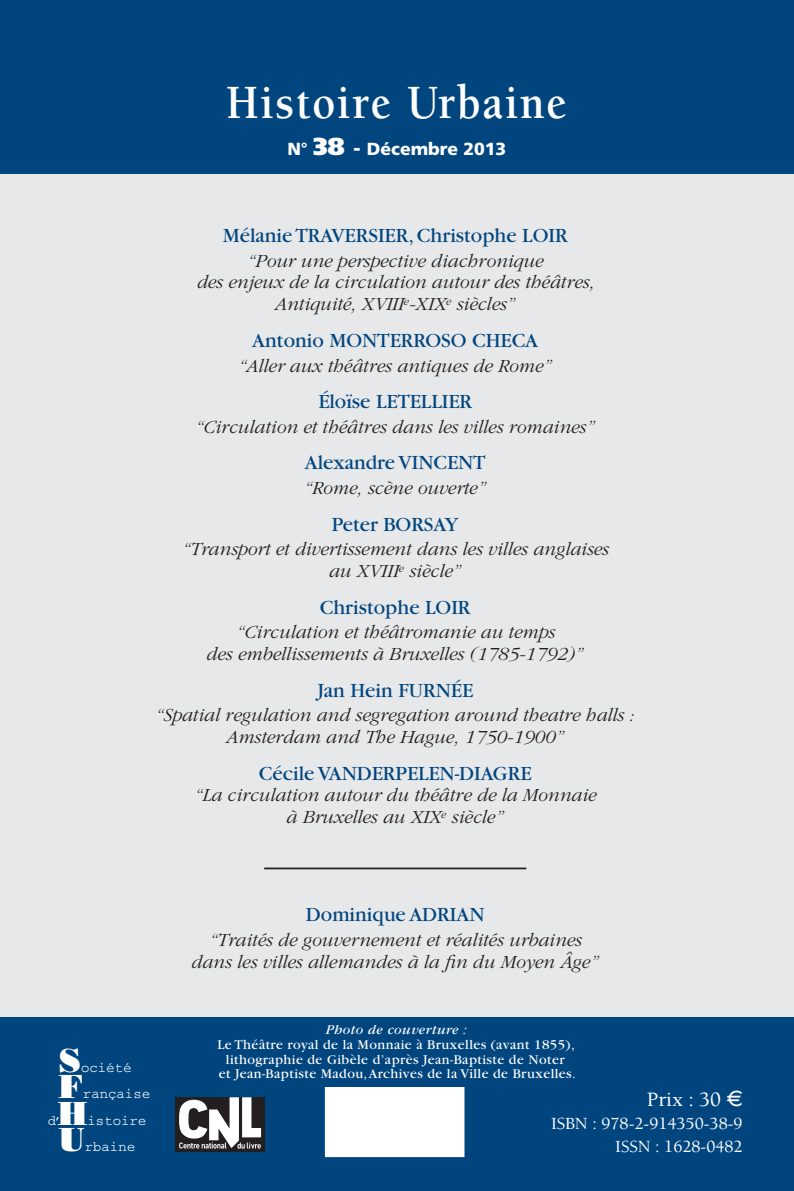
<style>
.page{position:relative;width:794px;height:1191px;background:#fff}
.page>*{position:absolute;margin:0;border:0;box-sizing:border-box;transform-origin:0 0}
.t1{font:700 49px "Berkeley";letter-spacing:.04em;color:#fff;scale:.9 1}
.t2{font:33.25px "Bodoni Poster";color:#fff}
.t3{font:21px "Garamond";color:#01457f}
.t4{font:500 21px "Berkeley";color:#fff}
.t5{font:italic 300 19.25px/21.9px "Garamond";color:#231f20;text-align:center}
.t6{font:500 17.5px/22.8px "Berkeley";color:#fff;text-align:right}
.t7{font:900 17.5px "Frutiger";color:#fff}
.t8{font:14px/14.9px "Garamond";letter-spacing:.03em;color:#fff;text-align:center}
.t9{font:14px "Courier";color:#fff}
.t10{font:italic 14px "Garamond";letter-spacing:.035em;color:#fff}
.s1{font-size:24.5px}
.s2{font-size:21px}
.s3{font-family:"Euro Quartet";font-weight:400}
</style>
<div class="page">
<div style="left:0;top:174px;width:794px;height:1017px;background:#e7e8e9"></div>
<div style="left:0;top:1017px;width:794px;height:174px;background:#01457f"></div>
<div style="left:0;top:0;width:794px;height:174px;background:#01457f"></div>
<hr style="left:264px;top:867px;width:262px;height:2px;background:#231f20">
<div style="left:325px;top:1087px;width:139px;height:69px;background:#fff"></div>
<div style="left:176px;top:1097px;width:89px;height:54px;background:#231f20"></div>
<svg style="left:179px;top:1097px;width:82px;height:51px"></svg>
<h1 class="t1" style="left:227px;top:84px;width:379px">Histoire Urbaine</h1>
<p class="t7" style="left:287px;top:142px;width:220px">N° <span class="s1">38</span> <span class="s2">-</span> Décembre 2013</p>
<p class="t3" style="left:223px;top:228px;width:346px">MélanieTRAVERSIER,Christophe LOIR</p>
<p class="t5" style="left:196px;top:249px;width:399px">“Pour une perspective diachronique<br>des enjeux de la circulation autour des théâtres,<br>Antiquité, XVIII<sup>e</sup>-XIX<sup>e</sup> siècles”</p>
<p class="t3" style="left:252px;top:333px;width:287px">Antonio MONTERROSO CHECA</p>
<p class="t5" style="left:237px;top:354px;width:315px">“Aller aux théâtres antiques de Rome”</p>
<p class="t3" style="left:318px;top:394px;width:155px">Éloïse LETELLIER</p>
<p class="t5" style="left:194px;top:415px;width:400px">“Circulation et théâtres dans les villes romaines”</p>
<p class="t3" style="left:305px;top:455px;width:182px">Alexandre VINCENT</p>
<p class="t5" style="left:303px;top:476px;width:183px">“Rome, scène ouverte”</p>
<p class="t3" style="left:332px;top:517px;width:128px">Peter BORSAY</p>
<p class="t5" style="left:182px;top:537px;width:428px">“Transport et divertissement dans les villes anglaises au XVIII<sup>e</sup> siècle”</p>
<p class="t3" style="left:320px;top:599px;width:152px">Christophe LOIR</p>
<p class="t5" style="left:206px;top:620px;width:378px">“Circulation et théâtromanie au temps<br>des embellissements à Bruxelles (1785-1792)”</p>
<p class="t3" style="left:317px;top:682px;width:157px">Jan Hein FURNÉE</p>
<p class="t5" style="left:154px;top:703px;width:481px">“Spatial regulation and segregation around theatre halls :<br>Amsterdam and The Hague, 1750-1900”</p>
<p class="t3" style="left:259px;top:765px;width:274px">Cécile VANDERPELEN-DIAGRE</p>
<p class="t5" style="left:194px;top:784px;width:403px">“La circulation autour du théâtre de la Monnaie à Bruxelles au XIX<sup>e</sup> siècle”</p>
<h2 class="t2" style="left:59px;top:1041px;width:24px">S</h2>
<p class="t9" style="left:81px;top:1063px;width:52px">ociété</p>
<h2 class="t2" style="left:59px;top:1067px;width:26px">F</h2>
<p class="t9" style="left:83px;top:1089px;width:69px">rançaise</p>
<h2 class="t2" style="left:58px;top:1094px;width:31px">H</h2>
<p class="t9" style="left:87px;top:1116px;width:60px">istoire</p>
<p class="t9" style="left:48px;top:1116px;width:16px">d’</p>
<h2 class="t2" style="left:59px;top:1120px;width:27px">U</h2>
<p class="t9" style="left:85px;top:1142px;width:52px">rbaine</p>
<p class="t3" style="left:306px;top:907px;width:180px">Dominique ADRIAN</p>
<p class="t5" style="left:190px;top:928px;width:408px">“Traités de gouvernement et réalités urbaines dans les villes allemandes à la fin du Moyen Âge”</p>
<p class="t10" style="left:326px;top:1024px;width:142px">Photo de couverture :</p>
<p class="t8" style="left:217px;top:1038px;width:360px">Le Théâtre royal de la Monnaie à Bruxelles (avant 1855), lithographie de Gibèle d’après Jean-Baptiste de Noter<br>et Jean-Baptiste Madou,Archives de la Ville de Bruxelles.</p>
<p class="t4" style="left:647px;top:1091px;width:97px">Prix : 30 <span class="s3">E</span></p>
<p class="t6" style="left:551px;top:1113px;width:193px">ISBN : 978-2-914350-38-9<br>ISSN : 1628-0482</p>
</div>
